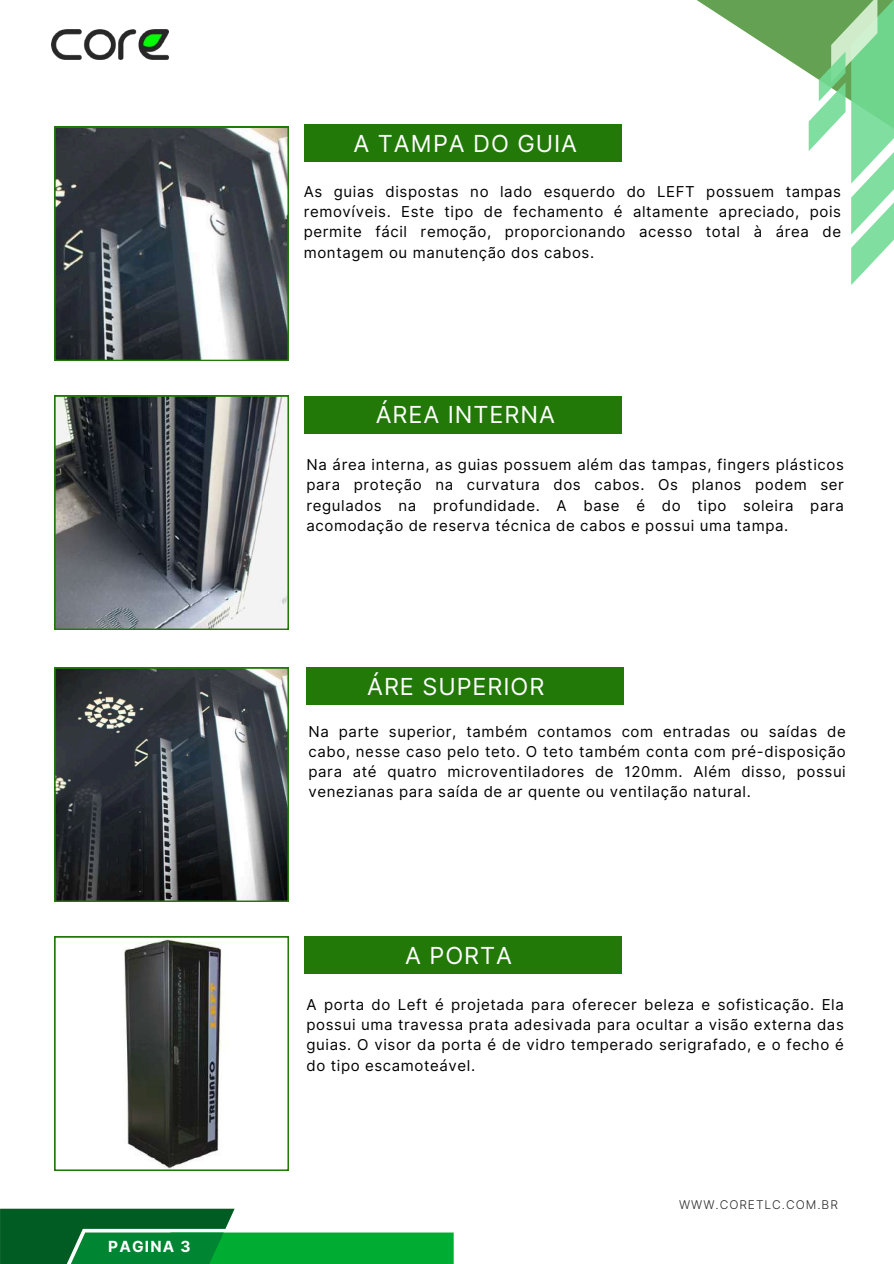
<style>
.page{position:relative;width:894px;height:1264px;background:#fff}
.page>*{position:absolute;margin:0;border:0;box-sizing:border-box;transform-origin:0 0}
.t1{font:23.4px "Inter";letter-spacing:.04em;color:#fff}
.t2{font:700 15.3px "Inter";letter-spacing:.08em;color:#fff}
.t3{font:15px/20.2px "Inter";letter-spacing:.04em;color:#000;text-align:justify}
.t4{font:300 12px "Inter";letter-spacing:.08em;color:#282829}
</style>
<div class="page">
<div style="left:304px;top:124px;width:317px;height:38px;background:#227908"></div>
<div style="left:304px;top:396px;width:317px;height:38px;background:#227908"></div>
<div style="left:304px;top:936px;width:317px;height:38px;background:#227908"></div>
<div style="left:306px;top:667px;width:318px;height:38px;background:#227908"></div>
<svg style="left:697px;top:0;width:196px;height:285px"></svg>
<img style="left:52px;top:29px;width:117px;height:31px">
<svg style="left:0;top:1208px;width:453px;height:55px"></svg>
<svg style="left:55px;top:127px;width:233px;height:234px"></svg>
<svg style="left:55px;top:396px;width:233px;height:233px"></svg>
<svg style="left:55px;top:667px;width:233px;height:234px"></svg>
<svg style="left:55px;top:936px;width:233px;height:234px"></svg>
<p class="t2" style="left:108px;top:1237px;width:84px">PAGINA 3</p>
<h1 class="t1" style="left:353px;top:129px;width:225px">A TAMPA DO GUIA</h1>
<p class="t3" style="left:304px;top:181px;width:538px">As guias dispostas no lado esquerdo do LEFT possuem tampas removíveis. Este tipo de fechamento é altamente apreciado, pois permite fácil remoção, proporcionando acesso total à área de montagem ou manutenção dos cabos.</p>
<h1 class="t1" style="left:375px;top:401px;width:181px">ÁREA INTERNA</h1>
<p class="t3" style="left:306px;top:454px;width:538px">Na área interna, as guias possuem além das tampas, fingers plásticos para proteção na curvatura dos cabos. Os planos podem ser regulados na profundidade. A base é do tipo soleira para acomodação de reserva técnica de cabos e possui uma tampa.</p>
<h1 class="t1" style="left:367px;top:672px;width:179px">ÁRE SUPERIOR</h1>
<p class="t3" style="left:308px;top:721px;width:538px">Na parte superior, também contamos com entradas ou saídas de cabo, nesse caso pelo teto. O teto também conta com pré-disposição para até quatro microventiladores de 120mm. Além disso, possui venezianas para saída de ar quente ou ventilação natural.</p>
<h1 class="t1" style="left:405px;top:941px;width:108px">A PORTA</h1>
<p class="t3" style="left:306px;top:994px;width:538px">A porta do Left é projetada para oferecer beleza e sofisticação. Ela possui uma travessa prata adesivada para ocultar a visão externa das guias. O visor da porta é de vidro temperado serigrafado, e o fecho é do tipo escamoteável.</p>
<p class="t4" style="left:679px;top:1197px;width:160px">WWW.CORETLC.COM.BR</p>
</div>
